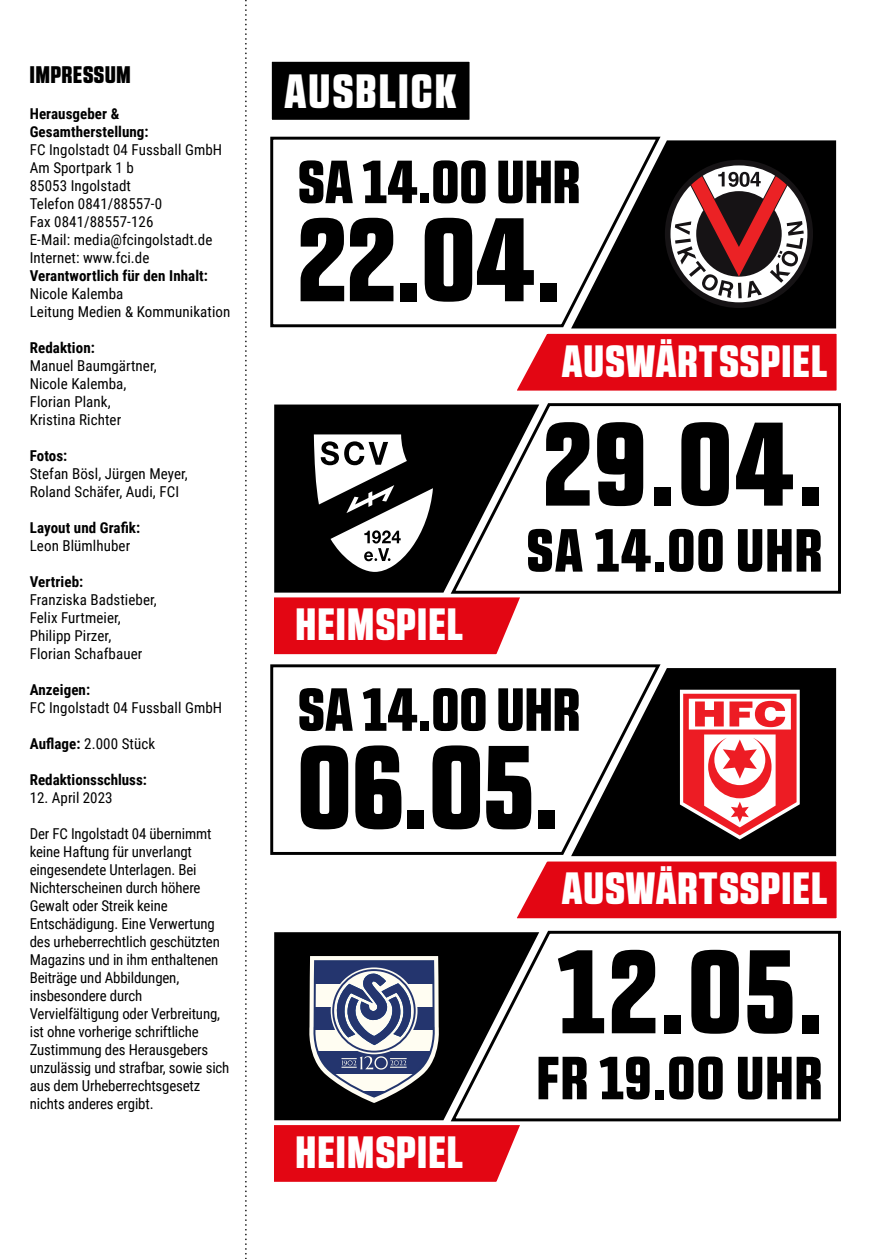
<style>
.page{position:relative;width:893px;height:1259px;background:#fff}
.page>*{position:absolute;margin:0;border:0;box-sizing:border-box;transform-origin:0 0}
.t1{font:900 118.5px "RB No 2.1 a";letter-spacing:.03em;color:#000}
.t2{font:900 60.6px "RB No 2.1 a";letter-spacing:.025em;color:#000}
.t3{font:900 48px "RB No 2.1 a";letter-spacing:.06em;color:#fff}
.t4{font:900 45.3px "RB No 2.1 a";letter-spacing:.04em;color:#fff}
.t5{font:900 24px "RB No 2.1 a";letter-spacing:.04em;color:#000}
.t6{font:15px/18px "Roboto Condensed";letter-spacing:-.01em;color:#000}
.t7{font:700 15px/18px "Roboto Condensed";letter-spacing:.005em;color:#000}
.s1{font-weight:700}
</style>
<div class="page">
<svg style="left:245px;top:0;width:2px;height:1259px"></svg>
<div style="left:271px;top:61px;width:200px;height:60px;background:#000"></div>
<div style="left:270px;top:60px;width:202px;height:62px;border:2px solid #fff"></div>
<svg style="left:517px;top:327px;width:320px;height:64px;background:#e52530"></svg>
<div style="left:663px;top:140px;width:173px;height:188px;background:#000"></div>
<svg style="left:270px;top:136px;width:393px;height:194px"></svg>
<div style="left:665px;top:160px;width:148px;height:148px;background:#161315;border-radius:50%"></div>
<svg style="left:670px;top:165px;width:137px;height:137px"></svg>
<svg style="left:274px;top:592px;width:246px;height:63px;background:#e4232f"></svg>
<div style="left:274px;top:404px;width:174px;height:188px;background:#000"></div>
<svg style="left:448px;top:403px;width:393px;height:192px"></svg>
<svg style="left:307px;top:428px;width:133px;height:150px"></svg>
<svg style="left:517px;top:855px;width:320px;height:64px;background:#e62833"></svg>
<div style="left:663px;top:668px;width:173px;height:188px;background:#000"></div>
<svg style="left:270px;top:664px;width:393px;height:193px"></svg>
<svg style="left:274px;top:1120px;width:246px;height:62px;background:#e5222d"></svg>
<div style="left:274px;top:932px;width:174px;height:188px;background:#000"></div>
<svg style="left:448px;top:930px;width:393px;height:192px"></svg>
<svg style="left:680px;top:689px;width:120px;height:150px"></svg>
<svg style="left:306px;top:956px;width:136px;height:147px"></svg>
<h3 class="t5" style="left:30px;top:60px;width:102px">IMPRESSUM</h3>
<p class="t7" style="left:30px;top:104px;width:120px">Herausgeber &amp;<br>Gesamtherstellung:</p>
<p class="t6" style="left:30px;top:140px;width:194px">FC Ingolstadt 04 Fussball GmbH<br>Am Sportpark 1 b<br>85053 Ingolstadt<br>Telefon 0841/88557-0<br>Fax 0841/88557-126<br>E-Mail: media@fcingolstadt.de<br>Internet: www.fci.de</p>
<p class="t7" style="left:30px;top:266px;width:180px">Verantwortlich für den Inhalt:</p>
<p class="t6" style="left:30px;top:284px;width:202px">Nicole Kalemba<br>Leitung Medien &amp; Kommunikation</p>
<p class="t7" style="left:30px;top:338px;width:67px">Redaktion:</p>
<p class="t6" style="left:30px;top:356px;width:128px">Manuel Baumgärtner,<br>Nicole Kalemba,<br>Florian Plank,<br>Kristina Richter</p>
<p class="t7" style="left:30px;top:446px;width:39px">Fotos:</p>
<p class="t6" style="left:30px;top:464px;width:160px">Stefan Bösl, Jürgen Meyer,<br>Roland Schäfer, Audi, FCI</p>
<p class="t7" style="left:30px;top:518px;width:112px">Layout und Grafik:</p>
<p class="t6" style="left:30px;top:536px;width:102px">Leon Blümlhuber</p>
<p class="t7" style="left:30px;top:572px;width:55px">Vertrieb:</p>
<p class="t6" style="left:30px;top:590px;width:129px">Franziska Badstieber,<br>Felix Furtmeier,<br>Philipp Pirzer,<br>Florian Schafbauer</p>
<p class="t7" style="left:30px;top:680px;width:62px">Anzeigen:</p>
<p class="t6" style="left:30px;top:698px;width:194px">FC Ingolstadt 04 Fussball GmbH</p>
<p class="t6" style="left:30px;top:734px;width:127px"><span class="s1">Auflage:</span> 2.000 Stück</p>
<p class="t7" style="left:30px;top:770px;width:119px">Redaktionsschluss:</p>
<p class="t6" style="left:30px;top:788px;width:84px">12. April 2023</p>
<p class="t6" style="left:30px;top:824px;width:201px">Der FC Ingolstadt 04 übernimmt keine Haftung für unverlangt eingesendete Unterlagen. Bei<br>Nichterscheinen durch höhere<br>Gewalt oder Streik keine<br>Entschädigung. Eine Verwertung des urheberrechtlich geschützten<br>Magazins und in ihm enthaltenen<br>Beiträge und Abbildungen, insbesondere durch<br>Vervielfältigung oder Verbreitung, ist ohne vorherige schriftliche<br>Zustimmung des Herausgebers unzulässig und strafbar, sowie sich aus dem Urheberrechtsgesetz nichts anderes ergibt.</p>
<h3 class="t3" style="left:285px;top:62px;width:174px">AUSBLICK</h3>
<h2 class="t2" style="left:298px;top:145px;width:283px">SA 14.00 UHR</h2>
<h1 class="t1" style="left:298px;top:188px;width:263px">22.04.</h1>
<h3 class="t4" style="left:562px;top:334px;width:267px">AUSWÄRTSSPIEL</h3>
<h3 class="t4" style="left:296px;top:597px;width:169px">HEIMSPIEL</h3>
<h1 class="t1" style="left:544px;top:393px;width:279px">29.04.</h1>
<h2 class="t2" style="left:527px;top:514px;width:296px">SA 14.00 UHR</h2>
<h2 class="t2" style="left:298px;top:673px;width:283px">SA 14.00 UHR</h2>
<h1 class="t1" style="left:298px;top:716px;width:261px">06.05.</h1>
<h3 class="t4" style="left:562px;top:861px;width:267px">AUSWÄRTSSPIEL</h3>
<h3 class="t4" style="left:296px;top:1125px;width:169px">HEIMSPIEL</h3>
<h1 class="t1" style="left:559px;top:920px;width:264px">12.05.</h1>
<h2 class="t2" style="left:537px;top:1041px;width:286px">FR 19.00 UHR</h2>
</div>
